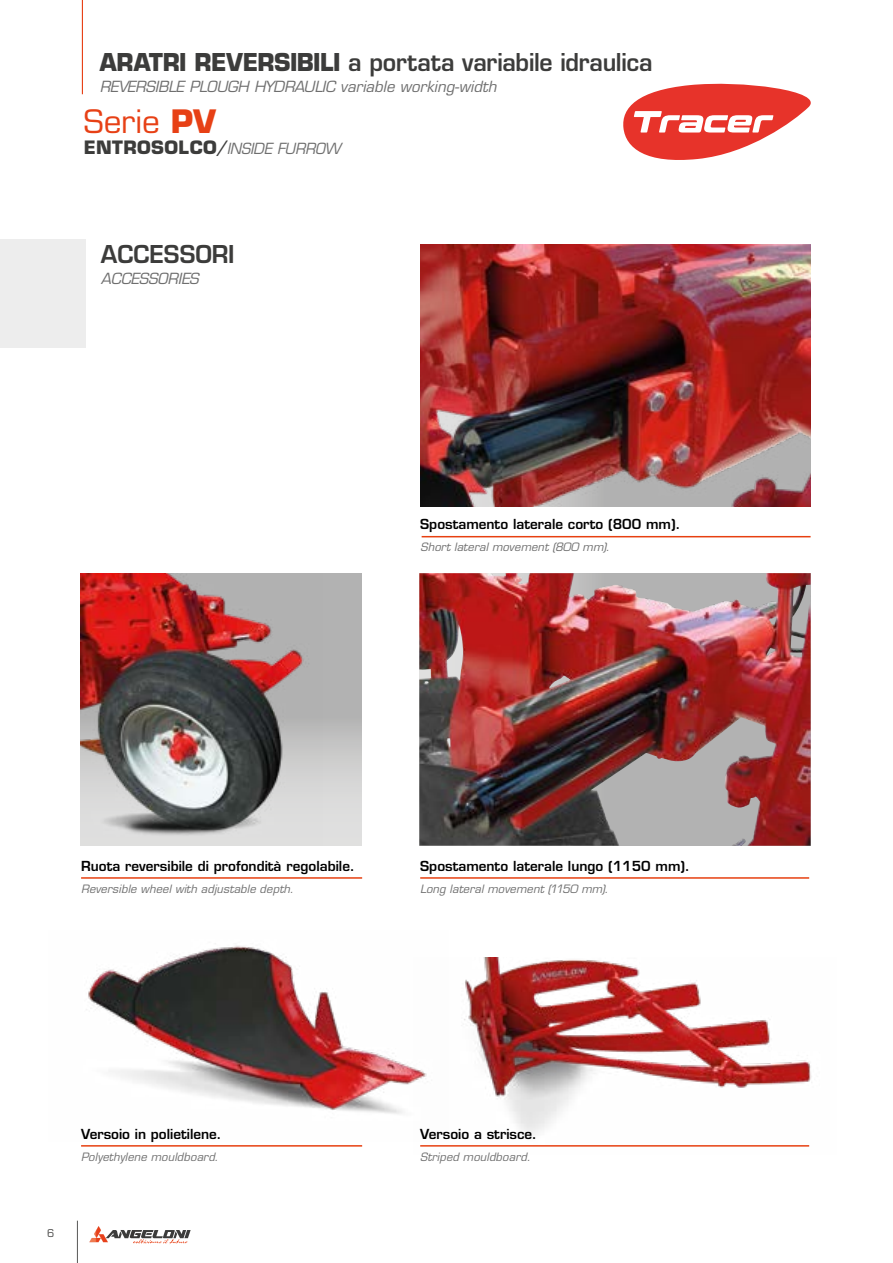
<style>
.page{position:relative;width:893px;height:1263px;background:#fff}
.page>*{position:absolute;margin:0;border:0;box-sizing:border-box;transform-origin:0 0}
.t1{font:31.5px "Eurostile LT Std";color:#e74015}
.t2{font:600 24px "Eurostile LT Std";letter-spacing:-.01em;color:#3c3c3b;scale:.96 1}
.t3{font:600 24px "Eurostile LT Std";letter-spacing:-.01em;color:#3c3c3b}
.t4{font:italic 15px "Eurostile LT Std";letter-spacing:-.01em;color:#6f6f6f}
.t5{font:600 13.5px "Eurostile LT Std";color:#000}
.t6{font:italic 11.25px "Eurostile LT Std";letter-spacing:.015em;color:#6f6f6f}
.t7{font:10.5px "Eurostile LT Std";color:#4a4a49}
.s1{font-weight:700}
.s2{font-weight:700;font-style:normal;font-size:18px;color:#3c3c3b}
.s3{font-style:normal;font-size:18px;color:#3c3c3b}
</style>
<div class="page">
<svg style="left:89px;top:1226px;width:102px;height:18px"></svg>
<hr style="left:77px;top:1221px;width:1px;height:42px;background:#575756">
<div style="left:0;top:240px;width:85px;height:108px;background:#ededed"></div>
<img style="left:420px;top:245px;width:391px;height:261px">
<img style="left:419px;top:573px;width:392px;height:273px">
<img style="left:420px;top:958px;width:392px;height:189px">
<img style="left:86px;top:945px;width:363px;height:197px">
<hr style="left:82px;top:0;width:1px;height:94px;background:#e74015">
<svg style="left:322px;top:573px;width:39px;height:273px;background:#c0c0c0"></svg>
<img style="left:81px;top:573px;width:241px;height:273px">
<svg style="left:623px;top:83px;width:188px;height:77px"></svg>
<hr style="left:422px;top:536px;width:389px;height:1px;background:#e74010">
<hr style="left:420px;top:877px;width:389px;height:2px;background:#e74010">
<hr style="left:420px;top:1145px;width:389px;height:1px;background:#e74010">
<hr style="left:81px;top:877px;width:281px;height:2px;background:#e74010">
<hr style="left:81px;top:1145px;width:281px;height:1px;background:#e74010">
<h2 class="t2" style="left:100px;top:47px;width:577px"><span class="s1">ARATRI REVERSIBILI</span> a portata variabile idraulica</h2>
<p class="t4" style="left:100px;top:77px;width:398px">REVERSIBLE PLOUGH HYDRAULIC variable working-width</p>
<h1 class="t1" style="left:84px;top:102px;width:133px">Serie <span class="s1">PV</span></h1>
<p class="t4" style="left:84px;top:140px;width:258px"><span class="s2">ENTROSOLCO</span><span class="s3">/</span>INSIDE FURROW</p>
<h2 class="t3" style="left:101px;top:239px;width:135px">ACCESSORI</h2>
<p class="t4" style="left:101px;top:269px;width:99px">ACCESSORIES</p>
<p class="t5" style="left:420px;top:516px;width:262px">Spostamento laterale corto (800 mm).</p>
<p class="t6" style="left:420px;top:540px;width:191px">Short lateral movement (800 mm).</p>
<p class="t5" style="left:81px;top:857px;width:275px">Ruota reversibile di profondità regolabile.</p>
<p class="t6" style="left:81px;top:882px;width:214px">Reversible wheel with adjustable depth.</p>
<p class="t5" style="left:420px;top:857px;width:271px">Spostamento laterale lungo (1150 mm).</p>
<p class="t6" style="left:420px;top:882px;width:190px">Long lateral movement (1150 mm).</p>
<p class="t7" style="left:47px;top:1226px;width:9px">6</p>
<p class="t5" style="left:81px;top:1125px;width:142px">Versoio in polietilene.</p>
<p class="t6" style="left:81px;top:1150px;width:139px">Polyethylene mouldboard.</p>
<p class="t5" style="left:420px;top:1125px;width:118px">Versoio a strisce.</p>
<p class="t6" style="left:420px;top:1150px;width:112px">Striped mouldboard.</p>
</div>
